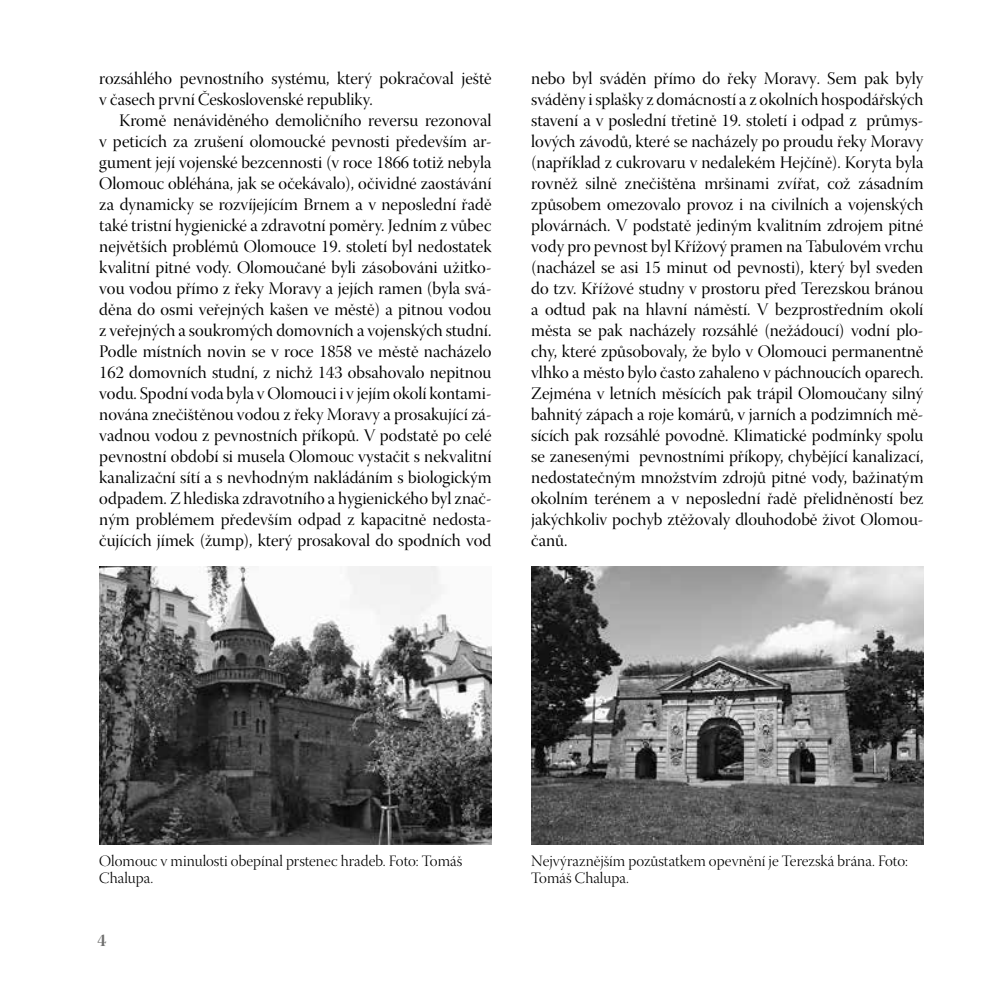
<style>
.page{position:relative;width:993px;height:993px;background:#fff}
.page>*{position:absolute;margin:0;border:0;box-sizing:border-box;transform-origin:0 0}
.Bez{font:17.5px/21px "Warnock Pro Disp";color:#000;text-align:justify}
.t1{font:17.5px "Warnock Pro Bold Disp";color:#6f6f6e}
.Popiska_foto{font:15.75px/17.5px "Warnock Pro Light Disp";color:#000}
</style>
<div class="page">
<img style="left:99px;top:566px;width:392px;height:277px">
<img style="left:531px;top:566px;width:392px;height:277px">
<p class="Bez" style="left:99px;top:70px;width:393px">rozsáhlého pevnostního systému, který pokračoval ještě v časech první Československé republiky.</p>
<p class="Bez" style="left:99px;top:112px;width:393px;text-indent:20px">Kromě nenáviděného demoličního reversu rezonoval v peticích za zrušení olomoucké pevnosti především ar&shy;gument její vojenské bezcennosti (v roce 1866 totiž nebyla Olomouc obléhána, jak se očekávalo), očividné zaostávání za dynamicky se rozvíjejícím Brnem a v neposlední řadě také tristní hygienické a zdravotní poměry. Jedním z vůbec největších problémů Olomouce 19. století byl nedostatek kvalitní pitné vody. Olomoučané byli zásobováni užitko&shy;vou vodou přímo z řeky Moravy a jejích ramen (byla svá&shy;děna do osmi veřejných kašen ve městě) a pitnou vodou z veřejných a soukromých domovních a vojenských studní.<br>Podle místních novin se v roce 1858 ve městě nacházelo 162 domovních studní, z nichž 143 obsahovalo nepitnou vodu. Spodní voda byla v Olomouci i v jejím okolí kontami&shy;nována znečištěnou vodou z řeky Moravy a prosakující zá&shy;vadnou vodou z pevnostních příkopů. V podstatě po celé pevnostní období si musela Olomouc vystačit s nekvalitní kanalizační sítí a s nevhodným nakládáním s biologickým odpadem. Z hlediska zdravotního a hygienického byl znač&shy;ným problémem především odpad z kapacitně nedosta&shy;čujících jímek (žump), který prosakoval do spodních vod</p>
<p class="Bez" style="left:531px;top:70px;width:393px">nebo byl sváděn přímo do řeky Moravy. Sem pak byly sváděny i splašky z domácností a z okolních hospodářských stavení a v poslední třetině 19. století i odpad z průmys&shy;lových závodů, které se nacházely po proudu řeky Moravy (například z cukrovaru v nedalekém Hejčíně). Koryta byla rovněž silně znečištěna mršinami zvířat, což zásadním způsobem omezovalo provoz i na civilních a vojenských plovárnách. V podstatě jediným kvalitním zdrojem pitné vody pro pevnost byl Křížový pramen na Tabulovém vrchu (nacházel se asi 15 minut od pevnosti), který byl sveden do tzv. Křížové studny v prostoru před Terezskou bránou a odtud pak na hlavní náměstí. V bezprostředním okolí města se pak nacházely rozsáhlé (nežádoucí) vodní plo&shy;chy, které způsobovaly, že bylo v Olomouci permanentně vlhko a město bylo často zahaleno v páchnoucích oparech.<br>Zejména v letních měsících pak trápil Olomoučany silný bahnitý zápach a roje komárů, v jarních a podzimních mě&shy;sících pak rozsáhlé povodně. Klimatické podmínky spolu se zanesenými pevnostními příkopy, chybějící kanalizací, nedostatečným množstvím zdrojů pitné vody, bažinatým okolním terénem a v neposlední řadě přelidněností bez jakýchkoliv pochyb ztěžovaly dlouhodobě život Olomou&shy;čanů.</p>
<p class="Popiska_foto" style="left:99px;top:852px;width:364px">Olomouc v minulosti obepínal prstenec hradeb. Foto: Tomáš<br>Chalupa.</p>
<p class="Popiska_foto" style="left:531px;top:852px;width:378px">Nejvýraznějším pozůstatkem opevnění je Terezská brána. Foto:<br>Tomáš Chalupa.</p>
<p class="t1" style="left:98px;top:929px;width:10px">4</p>
</div>
